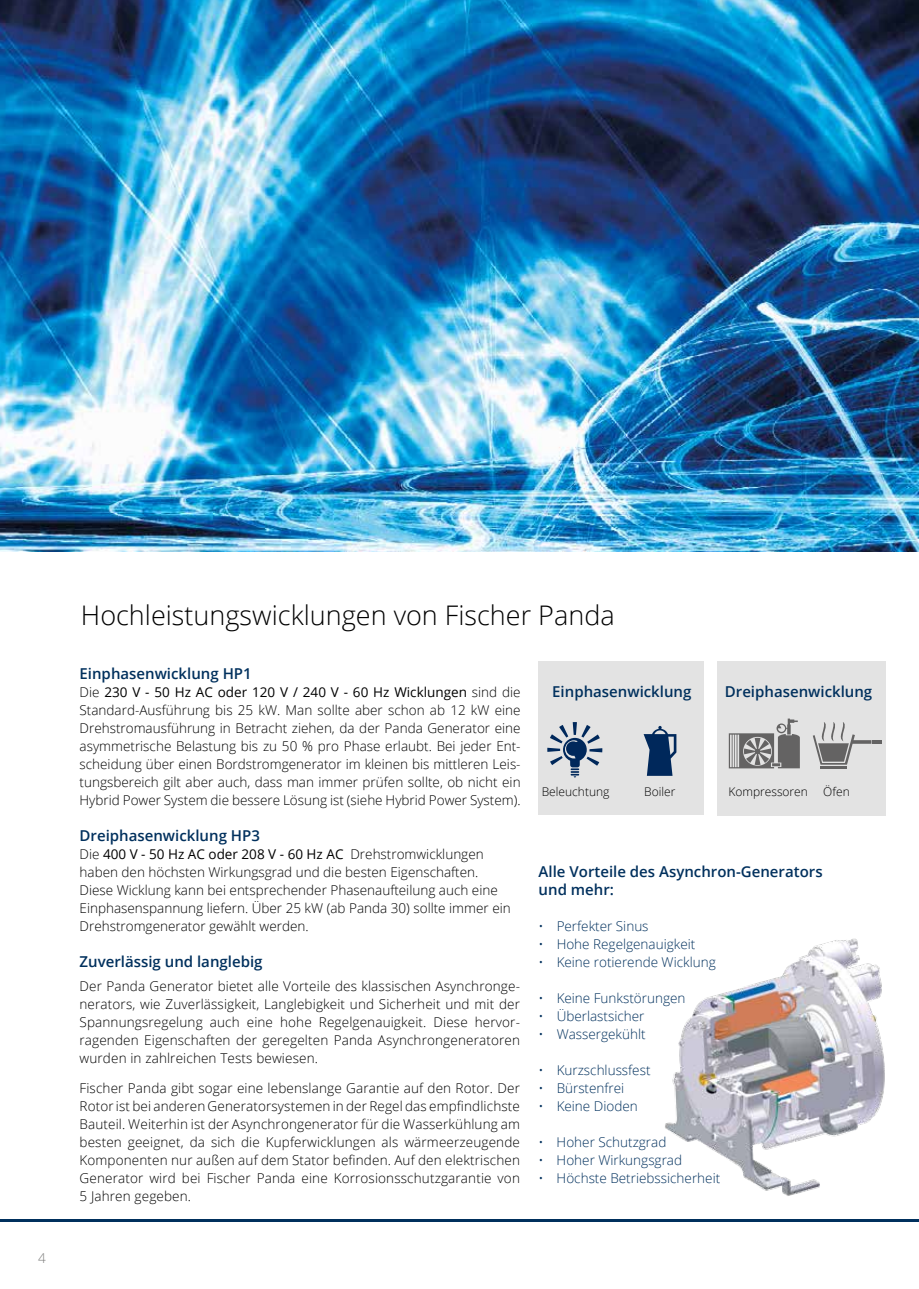
<style>
.page{position:relative;width:919px;height:1289px;background:#fff}
.page>*{position:absolute;margin:0;border:0;box-sizing:border-box;transform-origin:0 0}
.t1{font:300 27px "Open Sans";color:#000}
.t2{font:600 15px/18px "Open Sans";color:#00305d}
.t3{font:300 13.5px/18px "Open Sans";color:#000;text-align:justify}
.t4{font:300 13.5px "Open Sans";color:#00305d}
.t5{font:300 13.5px "Open Sans";color:#777776}
.t6{font:300 12px "Open Sans";color:#000}
.s1{font-weight:400}
</style>
<div class="page">
<hr style="left:0;top:1219px;width:918px;height:2px;background:#00305d">
<img style="left:0;top:0;width:918px;height:552px">
<img style="left:665px;top:938px;width:220px;height:258px">
<div style="left:538px;top:661px;width:165px;height:153px;background:#e3e3e3"></div>
<div style="left:717px;top:661px;width:168px;height:154px;background:#e3e3e3"></div>
<svg style="left:728px;top:718px;width:71px;height:50px"></svg>
<hr style="left:820px;top:766px;width:27px;height:3px;background:#646363">
<svg style="left:813px;top:722px;width:68px;height:42px"></svg>
<svg style="left:547px;top:722px;width:55px;height:55px"></svg>
<svg style="left:643px;top:726px;width:33px;height:49px"></svg>
<p class="t5" style="left:38px;top:1249px;width:9px">4</p>
<h1 class="t1" style="left:81px;top:596px;width:535px">Hochleistungswicklungen von Fischer Panda</h1>
<p class="t2" style="left:80px;top:664px;width:174px">Einphasenwicklung HP1</p>
<p class="t3" style="left:80px;top:682px;width:442px">Die <span class="s1">230 V - 50 Hz AC oder 120 V / 240 V - 60 Hz Wicklungen</span> sind die Standard-Ausführung bis 25 kW. Man sollte aber schon ab 12 kW eine Drehstromausführung in Betracht ziehen, da der Panda Generator eine asymmetrische Belastung bis zu 50 % pro Phase erlaubt. Bei jeder Ent&shy;scheidung über einen Bordstromgenerator im kleinen bis mittleren Leis&shy;tungsbereich gilt aber auch, dass man immer prüfen sollte, ob nicht ein Hybrid Power System die bessere Lösung ist (siehe Hybrid Power System).</p>
<p class="t2" style="left:80px;top:826px;width:182px">Dreiphasenwicklung HP3</p>
<p class="t3" style="left:80px;top:844px;width:432px;text-align:left">Die <span class="s1">400 V - 50 Hz AC oder 208 V - 60 Hz AC</span> Drehstromwicklungen haben den höchsten Wirkungsgrad und die besten Eigenschaften.<br>Diese Wicklung kann bei entsprechender Phasenaufteilung auch eine Einphasenspannung liefern. Über 25 kW (ab Panda 30) sollte immer ein Drehstromgenerator gewählt werden.</p>
<p class="t2" style="left:80px;top:952px;width:184px">Zuverlässig und langlebig</p>
<p class="t3" style="left:80px;top:976px;width:442px">Der Panda Generator bietet alle Vorteile des klassischen Asynchronge&shy;nerators, wie Zuverlässigkeit, Langlebigkeit und Sicherheit und mit der Spannungsregelung auch eine hohe Regelgenauigkeit. Diese hervor&shy;ragenden Eigenschaften der geregelten Panda Asynchrongeneratoren wurden in zahlreichen Tests bewiesen.</p>
<p class="t3" style="left:80px;top:1078px;width:442px">Fischer Panda gibt sogar eine lebenslange Garantie auf den Rotor. Der Rotor ist bei anderen Generatorsystemen in der Regel das empfindlichste Bauteil. Weiterhin ist der Asynchrongenerator für die Wasserkühlung am besten geeignet, da sich die Kupferwicklungen als wärmeerzeugende Komponenten nur außen auf dem Stator befinden. Auf den elektrischen Generator wird bei Fischer Panda eine Korrosionsschutzgarantie von 5 Jahren gegeben.</p>
<p class="t2" style="left:552px;top:682px;width:141px">Einphasenwicklung</p>
<p class="t2" style="left:724px;top:682px;width:149px">Dreiphasenwicklung</p>
<p class="t6" style="left:541px;top:783px;width:69px">Beleuchtung</p>
<p class="t6" style="left:644px;top:783px;width:33px">Boiler</p>
<p class="t6" style="left:728px;top:783px;width:81px">Kompressoren</p>
<p class="t6" style="left:823px;top:783px;width:28px">Öfen</p>
<p class="t2" style="left:538px;top:862px;width:285px">Alle Vorteile des Asynchron-Generators und mehr:</p>
<p class="t4" style="left:538px;top:917px;width:111px">• Perfekter Sinus</p>
<p class="t4" style="left:538px;top:935px;width:158px">• Hohe Regelgenauigkeit</p>
<p class="t4" style="left:538px;top:953px;width:178px">• Keine rotierende Wicklung</p>
<p class="t4" style="left:538px;top:989px;width:148px">• Keine Funkstörungen</p>
<p class="t4" style="left:538px;top:1007px;width:107px">• Überlastsicher</p>
<p class="t4" style="left:538px;top:1025px;width:108px">• Wassergekühlt</p>
<p class="t4" style="left:538px;top:1061px;width:113px">• Kurzschlussfest</p>
<p class="t4" style="left:538px;top:1079px;width:87px">• Bürstenfrei</p>
<p class="t4" style="left:538px;top:1097px;width:101px">• Keine Dioden</p>
<p class="t4" style="left:538px;top:1133px;width:129px">• Hoher Schutzgrad</p>
<p class="t4" style="left:538px;top:1151px;width:145px">• Hoher Wirkungsgrad</p>
<p class="t4" style="left:538px;top:1169px;width:183px">• Höchste Betriebssicherheit</p>
</div>
